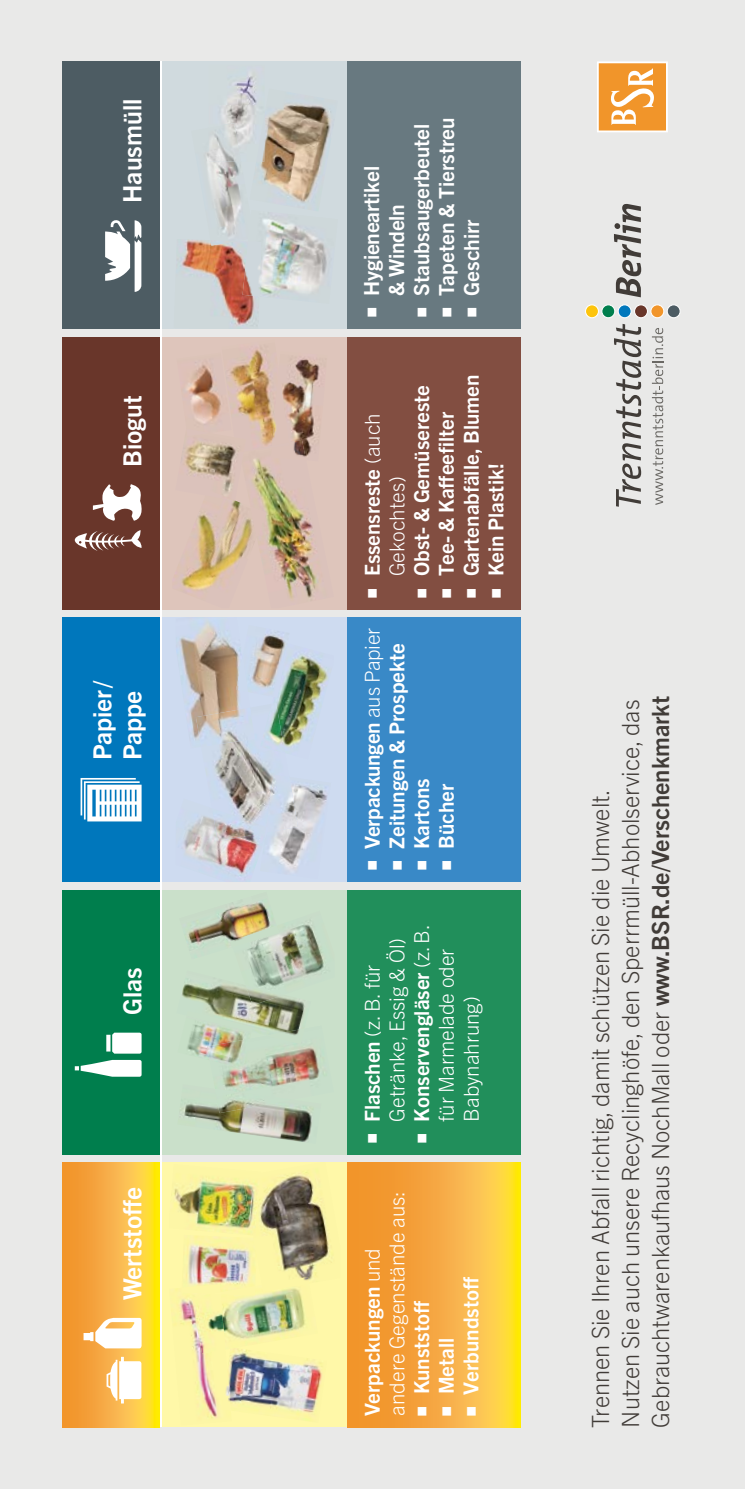
<style>
.page{position:relative;width:745px;height:1489px;background:#fff}
.page>*{position:absolute;margin:0;border:0;box-sizing:border-box;transform-origin:0 0}
.t1{font:700 25.25px "Trade Gothic Next LT Pro";color:#fff}
.t2{font:700 25px/30px "Trade Gothic Next LT Pro";color:#fff}
.p-_Copy{font:300 23.75px/30px "Trade Gothic Next LT Pro";color:#413c38}
.t3{font:700 20.75px/25px "Trade Gothic Next LT Pro";color:#fff}
.t4{font:700 20.5px "Trade Gothic Next LT Pro";color:#fff}
.t5{font:300 20.5px/24.8px "Trade Gothic Next LT Pro";color:#fff}
.t6{font:12.25px "Zapf Dingbats ITC";color:#fff}
.s1{font-weight:700}
.s2{font-weight:300}
</style>
<div class="page">
<div style="left:0;top:0;width:744px;height:1488px;background:#e9e9e8"></div>
<svg style="left:597px;top:61px;width:70px;height:71px;background:#f4af5e"></svg>
<svg style="left:614px;top:324px;width:26px;height:182px"></svg>
<svg style="left:614px;top:203px;width:26px;height:94px"></svg>
<svg style="left:585px;top:304px;width:95px;height:14px"></svg>
<svg style="left:651px;top:328px;width:11px;height:177px"></svg>
<div style="left:154px;top:889px;width:341px;height:265px;background:#cae0ca"></div>
<div style="left:347px;top:889px;width:173px;height:265px;background:#218f5b"></div>
<div style="left:62px;top:889px;width:97px;height:265px;background:#007e4d"></div>
<svg style="left:75px;top:1032px;width:66px;height:44px"></svg>
<img style="left:182px;top:984px;width:123px;height:41px">
<img style="left:232px;top:920px;width:92px;height:74px">
<img style="left:245px;top:985px;width:38px;height:20px">
<img style="left:182px;top:1015px;width:27px;height:42px">
<img style="left:186px;top:1011px;width:66px;height:20px">
<img style="left:185px;top:902px;width:91px;height:57px">
<img style="left:230px;top:925px;width:49px;height:22px">
<img style="left:209px;top:1025px;width:111px;height:59px">
<img style="left:266px;top:1028px;width:38px;height:15px">
<img style="left:207px;top:1038px;width:43px;height:30px">
<img style="left:180px;top:1084px;width:133px;height:58px">
<img style="left:215px;top:1088px;width:77px;height:25px">
<div style="left:154px;top:617px;width:341px;height:265px;background:#cedbf0"></div>
<div style="left:347px;top:617px;width:173px;height:265px;background:#3989c7"></div>
<div style="left:62px;top:617px;width:97px;height:265px;background:#0077bc"></div>
<svg style="left:80px;top:778px;width:61px;height:43px"></svg>
<img style="left:183px;top:817px;width:76px;height:59px">
<img style="left:176px;top:620px;width:65px;height:120px">
<img style="left:276px;top:654px;width:53px;height:94px">
<img style="left:201px;top:703px;width:88px;height:124px">
<img style="left:212px;top:808px;width:48px;height:33px">
<img style="left:196px;top:707px;width:59px;height:39px">
<img style="left:260px;top:703px;width:25px;height:50px">
<img style="left:260px;top:776px;width:67px;height:96px">
<img style="left:266px;top:774px;width:32px;height:58px">
<svg style="left:264px;top:827px;width:4px;height:13px"></svg>
<img style="left:248px;top:631px;width:41px;height:66px">
<img style="left:236px;top:657px;width:5px;height:35px">
<img style="left:273px;top:645px;width:14px;height:52px">
<div style="left:154px;top:337px;width:341px;height:272px;background:#dec5bb"></div>
<div style="left:347px;top:337px;width:173px;height:272px;background:#824e41"></div>
<div style="left:62px;top:337px;width:97px;height:272px;background:#69362a"></div>
<svg style="left:93px;top:484px;width:49px;height:36px"></svg>
<svg style="left:75px;top:530px;width:66px;height:21px"></svg>
<img style="left:231px;top:348px;width:41px;height:98px">
<img style="left:187px;top:362px;width:44px;height:61px">
<img style="left:289px;top:358px;width:31px;height:89px">
<img style="left:272px;top:382px;width:17px;height:58px">
<img style="left:181px;top:500px;width:60px;height:92px">
<img style="left:181px;top:429px;width:62px;height:61px">
<img style="left:234px;top:437px;width:12px;height:15px">
<img style="left:186px;top:429px;width:24px;height:7px">
<img style="left:224px;top:490px;width:6px;height:3px">
<img style="left:241px;top:447px;width:79px;height:152px">
<img style="left:243px;top:446px;width:28px;height:5px">
<img style="left:271px;top:440px;width:35px;height:20px">
<img style="left:272px;top:442px;width:17px;height:5px">
<img style="left:250px;top:506px;width:16px;height:31px">
<svg style="left:239px;top:451px;width:5px;height:12px"></svg>
<div style="left:154px;top:1162px;width:340px;height:265px;background:#fff8a8"></div>
<svg style="left:347px;top:1162px;width:173px;height:265px;background:#f7af3b"></svg>
<svg style="left:62px;top:1162px;width:97px;height:265px;background:#f8b639"></svg>
<svg style="left:83px;top:1317px;width:58px;height:86px;background:#fad199"></svg>
<img style="left:231px;top:1349px;width:91px;height:72px">
<img style="left:260px;top:1171px;width:73px;height:109px">
<img style="left:188px;top:1236px;width:67px;height:48px">
<img style="left:253px;top:1237px;width:2px;height:17px">
<img style="left:174px;top:1177px;width:68px;height:52px">
<img style="left:242px;top:1180px;width:18px;height:55px">
<img style="left:174px;top:1289px;width:57px;height:129px">
<img style="left:222px;top:1370px;width:8px;height:40px">
<img style="left:181px;top:1284px;width:39px;height:9px">
<img style="left:220px;top:1283px;width:86px;height:66px">
<img style="left:262px;top:1276px;width:47px;height:15px">
<img style="left:220px;top:1286px;width:35px;height:9px">
<img style="left:192px;top:1293px;width:33px;height:60px">
<div style="left:154px;top:61px;width:341px;height:268px;background:#d0dade"></div>
<div style="left:347px;top:61px;width:173px;height:268px;background:#687980"></div>
<div style="left:62px;top:61px;width:97px;height:268px;background:#4d5c63"></div>
<svg style="left:105px;top:220px;width:36px;height:72px"></svg>
<img style="left:259px;top:104px;width:72px;height:192px">
<img style="left:177px;top:239px;width:80px;height:87px">
<img style="left:242px;top:241px;width:19px;height:55px">
<img style="left:191px;top:153px;width:59px;height:88px">
<img style="left:248px;top:216px;width:2px;height:23px">
<img style="left:210px;top:240px;width:27px;height:6px">
<hr style="left:160px;top:61px;width:2px;height:1366px;background:#fff">
<img style="left:221px;top:73px;width:43px;height:88px">
<img style="left:256px;top:115px;width:8px;height:46px">
<img style="left:209px;top:123px;width:32px;height:38px">
<p class="t1" style="left:114px;top:202px;width:105px;rotate:-90deg">Hausmüll</p>
<p class="t2" style="left:116px;top:467px;width:73px;rotate:-90deg">Biogut</p>
<p class="t2" style="left:86px;top:760px;width:81px;rotate:-90deg">Papier/<br>Pappe</p>
<p class="t2" style="left:116px;top:1014px;width:49px;rotate:-90deg">Glas</p>
<p class="t2" style="left:116px;top:1300px;width:115px;rotate:-90deg">Wertsto e</p>
<p class="t3" style="left:357px;top:295px;width:131px;text-indent:-21px;rotate:-90deg">■ Hygieneartikel &amp; Windeln</p>
<p class="t3" style="left:407px;top:317px;width:195px;rotate:-90deg">■ Staubsaugerbeutel</p>
<p class="t3" style="left:432px;top:317px;width:201px;rotate:-90deg">■ Tapeten &amp; Tierstreu</p>
<p class="t3" style="left:457px;top:317px;width:99px;rotate:-90deg">■ Geschirr</p>
<p class="t5" style="left:358px;top:576px;width:164px;text-indent:-21px;rotate:-90deg">■ <span class="s1">Essensreste</span> (auch<br>Gekochtes)</p>
<p class="t4" style="left:407px;top:597px;width:214px;rotate:-90deg">■ Obst- &amp; Gemüsereste</p>
<p class="t4" style="left:432px;top:576px;width:166px;rotate:-90deg">Tee- &amp; Ka eefilter</p>
<p class="t6" style="left:441px;top:597px;width:11px;rotate:-90deg">■</p>
<p class="t4" style="left:456px;top:597px;width:224px;rotate:-90deg">■ Gartenabfälle, Blumen</p>
<p class="t4" style="left:481px;top:597px;width:135px;rotate:-90deg">■ Kein Plastik!</p>
<p class="t4" style="left:357px;top:870px;width:244px;rotate:-90deg">■ Verpackungen <span class="s2">aus Papier</span></p>
<p class="t4" style="left:382px;top:870px;width:228px;rotate:-90deg">■ Zeitungen &amp; Prospekte</p>
<p class="t4" style="left:407px;top:870px;width:93px;rotate:-90deg">■ Kartons</p>
<p class="t4" style="left:432px;top:870px;width:88px;rotate:-90deg">■ Bücher</p>
<p class="t5" style="left:407px;top:1121px;width:199px;text-indent:-21px;rotate:-90deg">■ <span class="s1">Konservengläser</span> (z.B. für Marmelade oder<br>Babynahrung)</p>
<p class="t5" style="left:358px;top:1121px;width:185px;text-indent:-21px;rotate:-90deg">■ <span class="s1">Flaschen</span> (z.B. für<br>Getränke, Essig &amp; Öl)</p>
<p class="t5" style="left:358px;top:1415px;width:226px;rotate:-90deg"><span class="s1">Verpackungen</span> und andere Gegenstände aus:</p>
<p class="t4" style="left:407px;top:1394px;width:82px;rotate:-90deg">Kunststo</p>
<p class="t6" style="left:416px;top:1415px;width:11px;rotate:-90deg">■</p>
<p class="t4" style="left:432px;top:1415px;width:79px;rotate:-90deg">■ Metall</p>
<p class="t4" style="left:456px;top:1394px;width:106px;rotate:-90deg">Verbundsto</p>
<p class="t6" style="left:465px;top:1415px;width:11px;rotate:-90deg">■</p>
<p class="p-_Copy" style="left:583px;top:1427px;width:640px;rotate:-90deg">Trennen Sie Ihren Abfall richtig, damit schützen Sie die Umwelt.</p>
<p class="p-_Copy" style="left:613px;top:1427px;width:733px;rotate:-90deg">Nutzen Sie auch unsere Recyclinghöfe, den Sperrmüll-Abholservice, das<br>Gebrauchtwarenkaufhaus NochMall oder <span class="s1">www.BSR.de/Verschenkmarkt</span></p>
</div>
